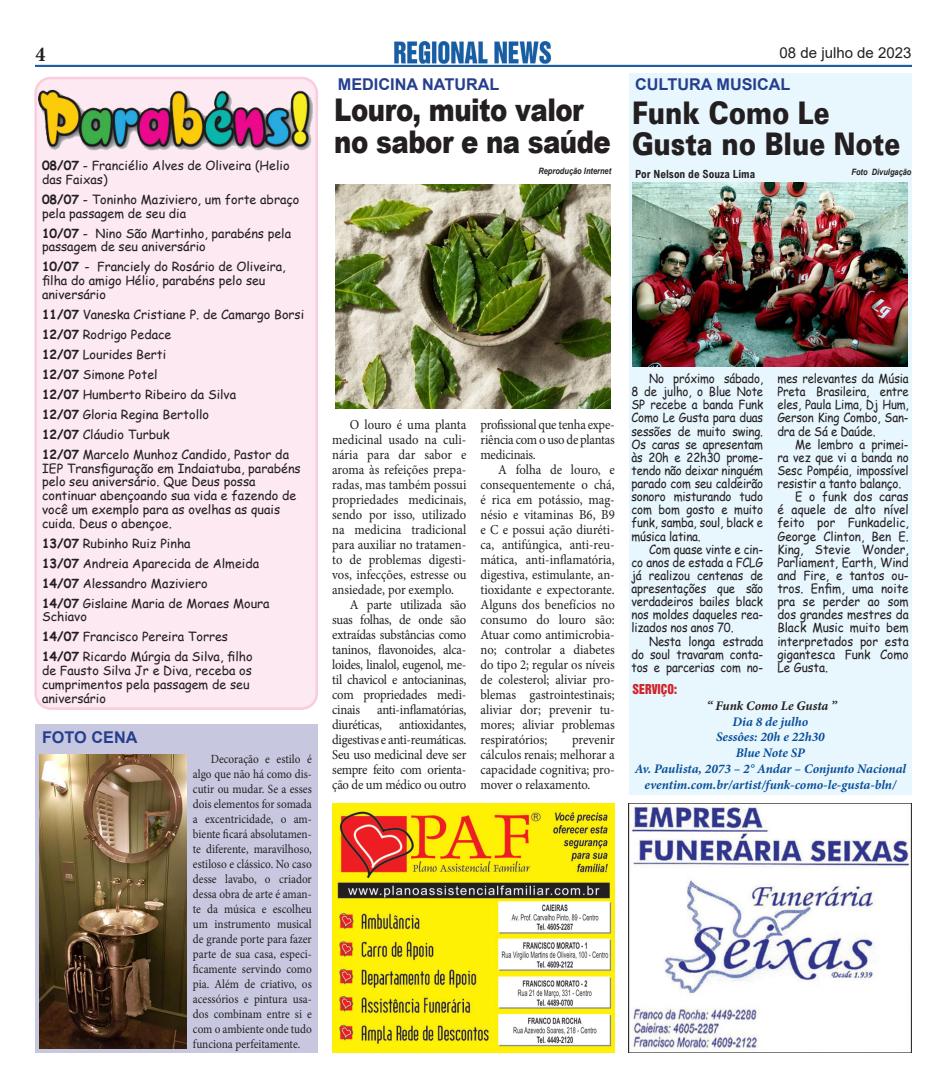
<style>
.page{position:relative;width:947px;height:1088px;background:#fff}
.page>*{position:absolute;margin:0;border:0;box-sizing:border-box;transform-origin:0 0}
.t1{font:900 31.25px/31.2px "Arial";letter-spacing:-.02em;color:#231f20;scale:.83 1}
.t2{font:31.25px "USA Black";color:#231f20;scale:.83 1}
.t3{font:700 condensed 21.25px "Minion Pro";color:#231f20}
.t4{font:700 16.25px "Arial";color:#253f8e}
.t5{font:15px "Arial";color:#231f20}
.t6{font:13.75px/15px "Minion Pro";letter-spacing:-.01em;color:#231f20;text-align:justify;scale:.92 1}
.t7{font:italic 700 13.12px "Minion Pro";letter-spacing:-.005em;color:#09509a}
.t8{font:italic 700 13.12px "Minion Pro";letter-spacing:-.005em;color:#231f20}
.t9{font:12.5px/13.8px "Comic Sans MS";color:#231f20}
.t10{font:12.5px/13.1px "Comic Sans MS";color:#231f20;text-align:justify;scale:.91 1}
.t11{font:12.5px/15px "Minion Pro";letter-spacing:-.005em;color:#231f20;text-align:justify;scale:.9 1}
.t12{font:12.5px/13.1px "Comic Sans MS";color:#231f20;text-align:justify;scale:.94 1}
.t13{font:12.5px "Switzerland Inserat";color:#d1232a;scale:.95 1}
.t14{font:700 11.25px "Arial Nova Cond";color:#231f20}
.t15{font:italic 700 8.75px "Arial";color:#231f20;scale:.85 1}
.s1{font-weight:700}
</style>
<div class="page">
<div style="left:35px;top:724px;width:282px;height:328px;background:#c7c7e0"></div>
<div style="left:36px;top:78px;width:280px;height:630px;background:#fce9f1;border-radius:15px"></div>
<div style="left:34px;top:77px;width:284px;height:633px;border:2px solid #f9ccdf;border-radius:15px"></div>
<div style="left:628px;top:73px;width:283px;height:722px;background:#e8f6fd"></div>
<img style="left:35px;top:42px;width:876px;height:25px">
<img style="left:332px;top:804px;width:282px;height:248px">
<img style="left:628px;top:804px;width:283px;height:248px">
<img style="left:38px;top:82px;width:274px;height:69px">
<img style="left:39px;top:755px;width:147px;height:293px">
<img style="left:632px;top:182px;width:274px;height:184px">
<img style="left:335px;top:185px;width:275px;height:223px">
<p class="t3" style="left:35px;top:39px;width:11px">4</p>
<p class="t5" style="left:779px;top:43px;width:133px">08 de julho de 2023</p>
<p class="t9" style="left:42px;top:158px;width:249px"><span class="s1">08/07</span> - Franciélio Alves de Oliveira (Helio das Faixas)</p>
<p class="t9" style="left:42px;top:192px;width:259px"><span class="s1">08/07</span> - Toninho Maziviero, um forte abraço pela passagem de seu dia</p>
<p class="t9" style="left:42px;top:226px;width:250px"><span class="s1">10/07</span> - Nino São Martinho, parabéns pela passagem de seu aniversário</p>
<p class="t9" style="left:42px;top:259px;width:245px"><span class="s1">10/07</span> - Franciely do Rosário de Oliveira, filha do amigo Hélio, parabéns pelo seu aniversário</p>
<p class="t9" style="left:42px;top:307px;width:263px"><span class="s1">11/07</span> Vaneska Cristiane P. de Camargo Borsi</p>
<p class="t9" style="left:42px;top:327px;width:131px"><span class="s1">12/07</span> Rodrigo Pedace</p>
<p class="t9" style="left:42px;top:347px;width:126px"><span class="s1">12/07</span> Lourides Berti</p>
<p class="t9" style="left:42px;top:367px;width:117px"><span class="s1">12/07</span> Simone Potel</p>
<p class="t9" style="left:42px;top:387px;width:195px"><span class="s1">12/07</span> Humberto Ribeiro da Silva</p>
<p class="t9" style="left:42px;top:407px;width:168px"><span class="s1">12/07</span> Gloria Regina Bertollo</p>
<p class="t9" style="left:42px;top:427px;width:129px"><span class="s1">12/07</span> Cláudio Turbuk</p>
<p class="t9" style="left:42px;top:447px;width:260px"><span class="s1">12/07</span> Marcelo Munhoz Candido, Pastor da IEP Transfiguração em Indaiatuba, parabéns pelo seu aniversário. Que Deus possa continuar abençoando sua vida e fazendo de você um exemplo para as ovelhas as quais cuida. Deus o abençoe.</p>
<p class="t9" style="left:42px;top:536px;width:150px"><span class="s1">13/07</span> Rubinho Ruiz Pinha</p>
<p class="t9" style="left:42px;top:556px;width:218px"><span class="s1">13/07</span> Andreia Aparecida de Almeida</p>
<p class="t9" style="left:42px;top:576px;width:167px"><span class="s1">14/07</span> Alessandro Maziviero</p>
<p class="t9" style="left:42px;top:596px;width:229px"><span class="s1">14/07</span> Gislaine Maria de Moraes Moura<br>Schiavo</p>
<p class="t9" style="left:42px;top:629px;width:187px"><span class="s1">14/07</span> Francisco Pereira Torres</p>
<p class="t9" style="left:42px;top:649px;width:212px"><span class="s1">14/07</span> Ricardo Múrgia da Silva, filho de Fausto Silva Jr e Diva, receba os cumprimentos pela passagem de seu aniversário</p>
<p class="t4" style="left:42px;top:726px;width:97px">FOTO CENA</p>
<p class="t11" style="left:193px;top:751px;width:133px;text-indent:18px">Decoração e estilo é algo que não há como dis&shy;cutir ou mudar. Se a esses dois elementos for somada a excentricidade, o am&shy;biente ficará absolutamen&shy;te diferente, maravilhoso, estiloso e clássico. No caso desse lavabo, o criador dessa obra de arte é aman&shy;te da música e escolheu um instrumento musical de grande porte para fazer parte de sua casa, especi&shy;ficamente servindo como pia. Além de criativo, os acessórios e pintura usa&shy;dos combinam entre si e com o ambiente onde tudo funciona perfeitamente.</p>
<p class="t4" style="left:338px;top:73px;width:163px">MEDICINA NATURAL</p>
<p class="t1" style="left:334px;top:94px;width:334px">Louro, muito valor no sabor e na saúde</p>
<p class="t15" style="left:538px;top:165px;width:87px">Reprodução Internet</p>
<p class="t4" style="left:635px;top:73px;width:157px">CULTURA MUSICAL</p>
<p class="t2" style="left:631px;top:93px;width:239px">Funk Como Le</p>
<p class="t2" style="left:631px;top:124px;width:324px">Gusta no Blue Note</p>
<p class="t14" style="left:635px;top:167px;width:121px">Por Nelson de Souza Lima</p>
<p class="t15" style="left:851px;top:166px;width:72px">Foto Divulgação</p>
<p class="t6" style="left:332px;top:417px;width:147px;text-indent:18px">O louro é uma planta medicinal usado na culi&shy;nária para dar sabor e aroma às refeições prepa&shy;radas, mas também possui propriedades medicinais, sendo por isso, utilizado na medicina tradicional para auxiliar no tratamen&shy;to de problemas digesti&shy;vos, infecções, estresse ou ansiedade, por exemplo.</p>
<p class="t6" style="left:332px;top:597px;width:147px;text-indent:18px">A parte utilizada são suas folhas, de onde são extraídas substâncias como taninos, flavonoides, alca&shy;loides, linalol, eugenol, me&shy;til chavicol e antocianinas, com propriedades medi&shy;cinais anti-inflamatórias, diuréticas, antioxidantes, digestivas e anti-reumáticas.<br>Seu uso medicinal deve ser sempre feito com orienta&shy;ção de um médico ou outro</p>
<p class="t6" style="left:480px;top:417px;width:147px">profissional que tenha expe&shy;riência com o uso de plantas medicinais.</p>
<p class="t6" style="left:480px;top:462px;width:147px;text-indent:18px">A folha de louro, e consequentemente o chá, é rica em potássio, mag&shy;nésio e vitaminas B6, B9 e C e possui ação diuréti&shy;ca, antifúngica, anti-reu&shy;mática, anti-inflamatória, digestiva, estimulante, an&shy;tioxidante e expectorante.<br>Alguns dos benefícios no consumo do louro são:<br>Atuar como antimicrobia&shy;no; controlar a diabetes do tipo 2; regular os níveis de colesterol; aliviar pro&shy;blemas gastrointestinais; aliviar dor; prevenir tu&shy;mores; aliviar problemas respiratórios;</p>
<p class="t6" style="left:480px;top:732px;width:147px;text-indent:91px">prevenir cálculos renais; melhorar a capacidade cognitiva; pro&shy;mover o relaxamento.</p>
<p class="t10" style="left:631px;top:371px;width:146px;text-indent:18px">No próximo sábado, 8 de julho, o Blue Note SP recebe a banda Funk Como Le Gusta para duas sessões de muito swing.<br>Os caras se apresentam às 20h e 22h30 prome&shy;tendo não deixar ninguém parado com seu caldeirão sonoro misturando tudo com bom gosto e muito funk, samba, soul, black e música latina.</p>
<p class="t10" style="left:631px;top:542px;width:146px;text-indent:18px">Com quase vinte e cin&shy;co anos de estada a FCLG já realizou centenas de apresentações que são verdadeiros bailes black nos moldes daqueles rea&shy;lizados nos anos 70.</p>
<p class="t10" style="left:631px;top:634px;width:146px;text-indent:18px">Nesta longa estrada do soul travaram conta&shy;tos e parcerias com no-</p>
<p class="t13" style="left:632px;top:682px;width:48px">SERVIÇO:</p>
<p class="t10" style="left:777px;top:371px;width:146px">mes relevantes da Músia Preta Brasileira, entre eles, Paula Lima, Dj Hum, Gerson King Combo, San&shy;dra de Sá e Daúde.</p>
<p class="t10" style="left:777px;top:437px;width:146px;text-indent:18px">Me lembro a primei&shy;ra vez que vi a banda no Sesc Pompéia, impossível resistir a tanto balanço.</p>
<p class="t12" style="left:777px;top:490px;width:141px;text-indent:18px">E o funk dos caras é aquele de alto nível feito por Funkadelic, George Clinton, Ben E.<br>King, Stevie Wonder, Parliament, Earth, Wind and Fire, e tantos ou&shy;tros. Enfim, uma noite pra se perder ao som dos grandes mestres da Black Music muito bem interpretados por esta gigantesca Funk Como Le Gusta.</p>
<p class="t8" style="left:706px;top:696px;width:132px">“ Funk Como Le Gusta ”</p>
<p class="t7" style="left:732px;top:712px;width:77px">Dia 8 de julho</p>
<p class="t7" style="left:715px;top:728px;width:110px">Sessôes: 20h e 22h30</p>
<p class="t7" style="left:735px;top:744px;width:71px">Blue Note SP</p>
<p class="t7" style="left:634px;top:759px;width:273px">Av. Paulista, 2073 – 2° Andar – Conjunto Nacional</p>
<p class="t7" style="left:644px;top:775px;width:253px">eventim.com.br/artist/funk-como-le-gusta-bln/</p>
</div>
